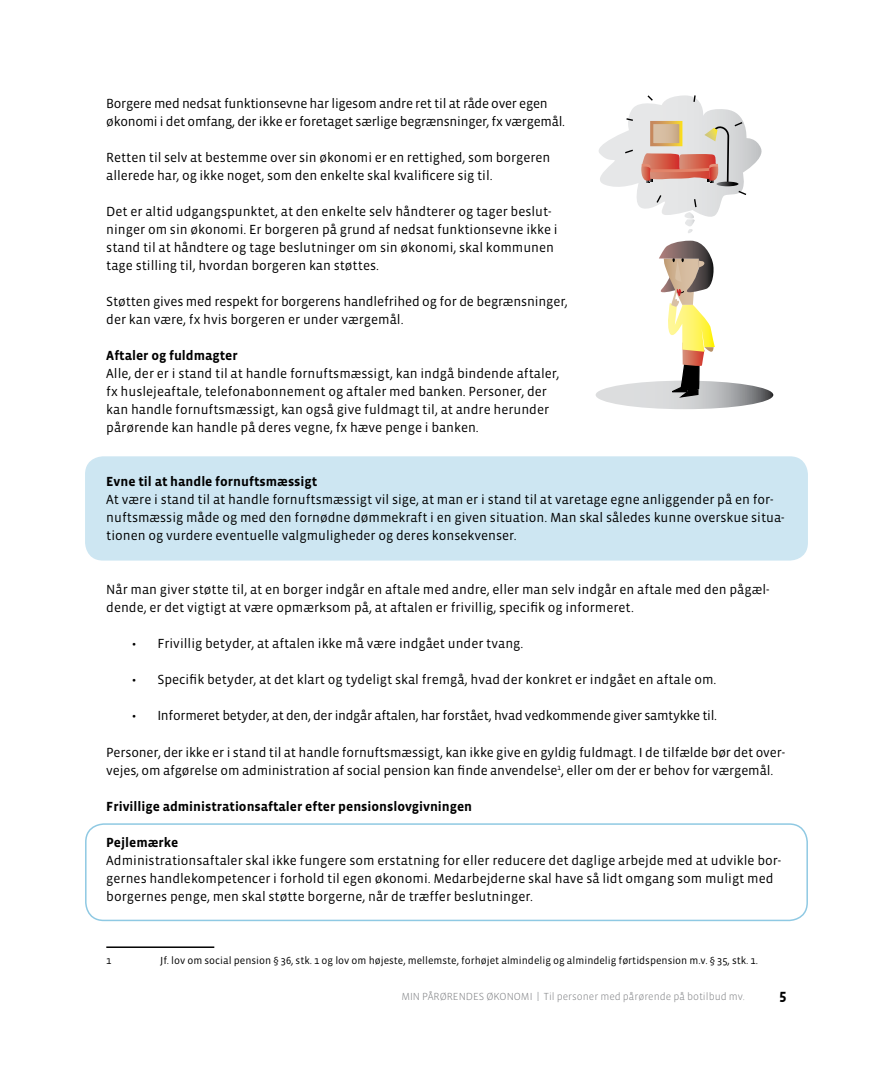
<style>
.page{position:relative;width:893px;height:1085px;background:#fff}
.page>*{position:absolute;margin:0;border:0;box-sizing:border-box;transform-origin:0 0}
.t1{font:700 15px "Vista Sans OT";color:#000}
.br{font:13.5px/18px "Vista Sans OT";color:#000}
.br-2{font:13.5px/18px "Vista Sans OT";letter-spacing:-.02em;color:#000}
.mr{font:700 13.5px "Vista Sans OT";color:#000}
.Footnote_text{font:10.5px "Vista Sans OT";color:#000}
.t2{font:300 10.5px "Vista Sans OT";color:#808285}
</style>
<div class="page">
<div style="left:85px;top:456px;width:723px;height:104px;background:#cde6f2;border-radius:18px"></div>
<div style="left:85px;top:823px;width:723px;height:98px;border:2px solid #8fc9e3;border-radius:18px"></div>
<hr style="left:106px;top:946px;width:108px;height:1px;background:#000">
<svg style="left:599px;top:95px;width:163px;height:138px"></svg>
<svg style="left:596px;top:241px;width:177px;height:168px"></svg>
<p class="br-2" style="left:106px;top:95px;width:460px">Borgere med nedsat funktionsevne har ligesom andre ret til at råde over egen økonomi i det omfang, der ikke er foretaget særlige begrænsninger, fx værgemål.</p>
<p class="br" style="left:106px;top:149px;width:445px">Retten til selv at bestemme over sin økonomi er en rettighed, som borgeren allerede har, og ikke noget, som den enkelte skal kvalificere sig til.</p>
<p class="br" style="left:106px;top:203px;width:453px">Det er altid udgangspunktet, at den enkelte selv håndterer og tager beslut&shy;ninger om sin økonomi. Er borgeren på grund af nedsat funktionsevne ikke i stand til at håndtere og tage beslutninger om sin økonomi, skal kommunen tage stilling til, hvordan borgeren kan støttes.</p>
<p class="br" style="left:106px;top:293px;width:463px">Støtten gives med respekt for borgerens handlefrihed og for de begrænsninger, der kan være, fx hvis borgeren er under værgemål.</p>
<p class="mr" style="left:106px;top:349px;width:133px">Aftaler og fuldmagter</p>
<p class="br" style="left:106px;top:365px;width:454px">Alle, der er i stand til at handle fornuftsmæssigt, kan indgå bindende aftaler, fx huslejeaftale, telefonabonnement og aftaler med banken. Personer, der kan handle fornuftsmæssigt, kan også give fuldmagt til, at andre herunder pårørende kan handle på deres vegne, fx hæve penge i banken.</p>
<p class="mr" style="left:106px;top:475px;width:212px">Evne til at handle fornuftsmæssigt</p>
<p class="br" style="left:106px;top:491px;width:680px">At være i stand til at handle fornuftsmæssigt vil sige, at man er i stand til at varetage egne anliggender på en for&shy;nuftsmæssig måde og med den fornødne dømmekraft i en given situation. Man skal således kunne overskue situa&shy;tionen og vurdere eventuelle valgmuligheder og deres konsekvenser.</p>
<p class="br" style="left:106px;top:581px;width:665px">Når man giver støtte til, at en borger indgår en aftale med andre, eller man selv indgår en aftale med den pågæl&shy;dende, er det vigtigt at være opmærksom på, at aftalen er frivillig, specifik og informeret.</p>
<p class="br" style="left:132px;top:635px;width:393px">• Frivillig betyder, at aftalen ikke må være indgået under tvang.</p>
<p class="br" style="left:132px;top:671px;width:586px">• Specifik betyder, at det klart og tydeligt skal fremgå, hvad der konkret er indgået en aftale om.</p>
<p class="br-2" style="left:132px;top:707px;width:587px">• Informeret betyder, at den, der indgår aftalen, har forstået, hvad vedkommende giver samtykke til.</p>
<p class="br" style="left:106px;top:743px;width:680px">Personer, der ikke er i stand til at handle fornuftsmæssigt, kan ikke give en gyldig fuldmagt. I de tilfælde bør det over&shy;vejes, om afgørelse om administration af social pension kan finde anvendelse<sup>1</sup>, eller om der er behov for værgemål.</p>
<p class="mr" style="left:106px;top:799px;width:367px">Frivillige administrationsaftaler efter pensionslovgivningen</p>
<p class="mr" style="left:106px;top:835px;width:74px">Pejlemærke</p>
<p class="br" style="left:106px;top:851px;width:676px">Administrationsaftaler skal ikke fungere som erstatning for eller reducere det daglige arbejde med at udvikle bor&shy;gernes handlekompetencer i forhold til egen økonomi. Medarbejderne skal have så lidt omgang som muligt med borgernes penge, men skal støtte borgerne, når de træffer beslutninger.</p>
<p class="Footnote_text" style="left:106px;top:954px;width:7px">1</p>
<p class="Footnote_text" style="left:160px;top:954px;width:599px">Jf. lov om social pension § 36, stk. 1 og lov om højeste, mellemste, forhøjet almindelig og almindelig førtidspension m.v. § 35, stk. 1.</p>
<p class="t2" style="left:401px;top:990px;width:345px">MIN PÅRØRENDES ØKONOMI | Til personer med pårørende på botilbud mv.</p>
<p class="t1" style="left:779px;top:986px;width:9px">5</p>
</div>
